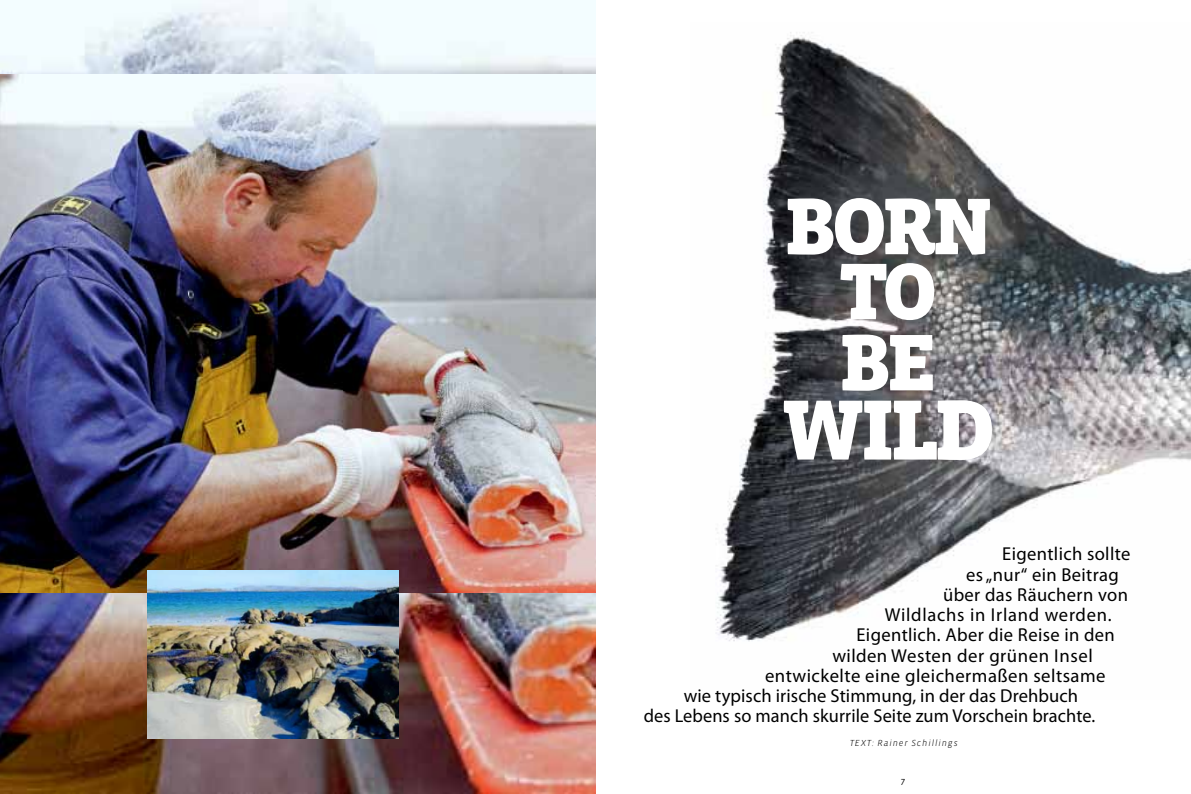
<style>
.page{position:relative;width:1191px;height:794px;background:#fff}
.page>*{position:absolute;margin:0;border:0;box-sizing:border-box;transform-origin:0 0}
.t1{font:900 87.3px "Vista Slab OT";color:#fff}
.t2{font:900 82.1px/68px "Vista Slab OT";letter-spacing:-.055em;color:#fff;text-align:center}
.t3{font:18.7px "Myriad Pro";letter-spacing:.02em;color:#000}
.t4{font:18.7px "Myriad Pro";letter-spacing:.04em;color:#000}
.t5{font:italic 300 9px "Vista Sans OT";letter-spacing:.1em;color:#000}
.t6{font:9px "Vista Sans OT";color:#000}
</style>
<div class="page">
<img style="left:0;top:0;width:595px;height:793px">
<img style="left:0;top:75px;width:595px;height:518px">
<img style="left:147px;top:570px;width:252px;height:168px">
<img style="left:715px;top:32px;width:476px;height:610px">
<h2 class="t2" style="left:784px;top:194px;width:209px">BORN<br>TO<br>BE</h2>
<h1 class="t1" style="left:781px;top:385px;width:216px">WILD</h1>
<p class="t3" style="left:1002px;top:542px;width:130px">Eigentlich sollte</p>
<p class="t3" style="left:966px;top:563px;width:154px">es „nur“ ein Beitrag</p>
<p class="t3" style="left:943px;top:583px;width:186px">über das Räuchern von</p>
<p class="t4" style="left:885px;top:603px;width:228px">Wildlachs in Irland werden.</p>
<p class="t3" style="left:856px;top:623px;width:260px">Eigentlich. Aber die Reise in den</p>
<p class="t3" style="left:832px;top:644px;width:262px">wilden Westen der grünen Insel</p>
<p class="t3" style="left:765px;top:664px;width:342px">entwickelte eine gleichermaßen seltsame</p>
<p class="t3" style="left:683px;top:684px;width:396px">wie typisch irische Stimmung, in der das Drehbuch</p>
<p class="t3" style="left:643px;top:704px;width:453px">des Lebens so manch skurrile Seite zum Vorschein brachte.</p>
<p class="t5" style="left:849px;top:738px;width:109px">TEXT: Rainer Schillings</p>
<p class="t6" style="left:901px;top:777px;width:6px">7</p>
</div>
